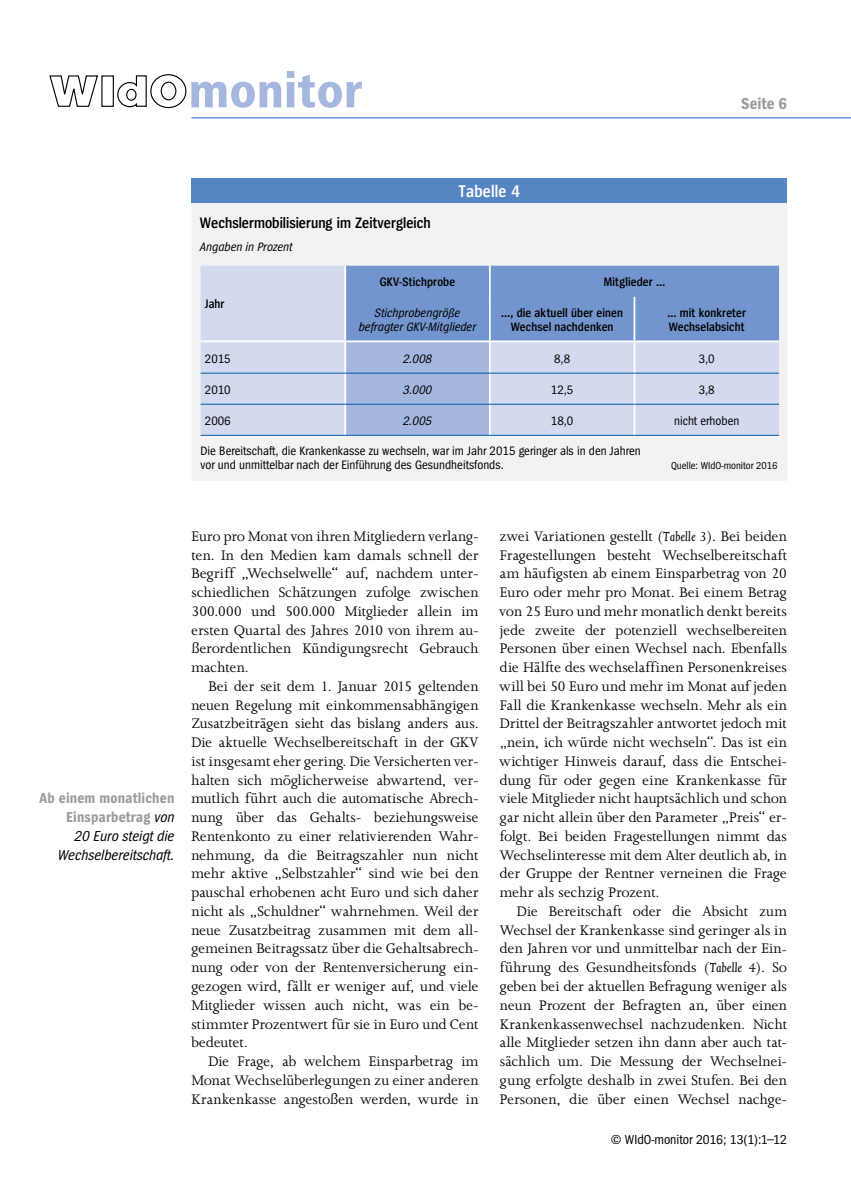
<style>
.page{position:relative;width:851px;height:1191px;background:#fff}
.page>*{position:absolute;margin:0;border:0;box-sizing:border-box;transform-origin:0 0}
.t1{font:600 17.55px "Spiegel Cd";letter-spacing:.01em;color:#fff}
.t2{font:700 16.5px "Spiegel Cd";color:#9d9d9c}
.t3{font:15.9px/18.8px "Joanna MT Pro";color:#000;text-align:justify}
.t4{font:600 15.75px "Spiegel Cd";color:#000}
.t5{font:italic 15px/18.8px "Spiegel Cd";color:#000;text-align:right}
.t6{font:13.5px "Spiegel Cd";color:#000}
.t7{font:12.75px/14.2px "Spiegel Cd";color:#000}
.t8{font:600 12.75px/13.5px "Spiegel Cd";letter-spacing:.01em;color:#000;text-align:center}
.t9{font:italic 12.75px/13.5px "Spiegel Cd";color:#000;text-align:center}
.t10{font:10.5px "Spiegel Cd";color:#000}
.s1{font-weight:700;font-style:normal;color:#9d9d9c}
.s2{font-style:italic;font-size:15px}
</style>
<div class="page">
<hr style="left:191px;top:117px;width:659px;height:2px;background:#7295cd">
<svg style="left:49px;top:74px;width:232px;height:34px"></svg>
<svg style="left:287px;top:71px;width:75px;height:37px"></svg>
<div style="left:191px;top:179px;width:596px;height:302px;background:#f2f2f2"></div>
<div style="left:191px;top:179px;width:596px;height:24px;background:#5685c4"></div>
<div style="left:200px;top:266px;width:144px;height:169px;background:#d3daf0"></div>
<svg style="left:346px;top:266px;width:433px;height:169px;background:#9eb4dc"></svg>
<hr style="left:344px;top:342px;width:2px;height:31px;background:#fff">
<hr style="left:344px;top:373px;width:2px;height:31px;background:#fff">
<hr style="left:344px;top:404px;width:2px;height:31px;background:#fff">
<hr style="left:344px;top:266px;width:2px;height:31px;background:#fff">
<hr style="left:344px;top:297px;width:2px;height:43px;background:#fff">
<hr style="left:489px;top:266px;width:1px;height:31px;background:#fff">
<hr style="left:489px;top:297px;width:1px;height:43px;background:#fff">
<hr style="left:633px;top:297px;width:2px;height:43px;background:#fff">
<hr style="left:489px;top:342px;width:1px;height:31px;background:#fff">
<hr style="left:633px;top:342px;width:2px;height:31px;background:#fff">
<hr style="left:489px;top:373px;width:1px;height:31px;background:#fff">
<hr style="left:633px;top:373px;width:2px;height:31px;background:#fff">
<hr style="left:489px;top:404px;width:1px;height:31px;background:#fff">
<hr style="left:633px;top:404px;width:2px;height:31px;background:#fff">
<hr style="left:200px;top:340px;width:145px;height:2px;background:#fff">
<hr style="left:345px;top:340px;width:145px;height:2px;background:#fff">
<hr style="left:490px;top:340px;width:144px;height:2px;background:#fff">
<hr style="left:634px;top:340px;width:145px;height:2px;background:#fff">
<hr style="left:200px;top:404px;width:145px;height:1px;background:#005da9">
<hr style="left:345px;top:404px;width:145px;height:1px;background:#005da9">
<hr style="left:490px;top:404px;width:144px;height:1px;background:#005da9">
<hr style="left:634px;top:404px;width:145px;height:1px;background:#005da9">
<hr style="left:200px;top:435px;width:145px;height:1px;background:#005da9">
<hr style="left:345px;top:435px;width:145px;height:1px;background:#005da9">
<hr style="left:490px;top:435px;width:144px;height:1px;background:#005da9">
<hr style="left:634px;top:435px;width:145px;height:1px;background:#005da9">
<hr style="left:200px;top:373px;width:145px;height:1px;background:#005da9">
<hr style="left:345px;top:373px;width:145px;height:1px;background:#005da9">
<hr style="left:490px;top:373px;width:144px;height:1px;background:#005da9">
<hr style="left:634px;top:373px;width:145px;height:1px;background:#005da9">
<p class="t2" style="left:741px;top:96px;width:47px">Seite 6</p>
<p class="t4" style="left:200px;top:215px;width:232px">Wechslermobilisierung im Zeitvergleich</p>
<p class="t9" style="left:200px;top:241px;width:94px">Angaben in Prozent</p>
<p class="t1" style="left:458px;top:183px;width:63px">Tabelle 4</p>
<p class="t8" style="left:205px;top:298px;width:21px">Jahr</p>
<p class="t8" style="left:380px;top:275px;width:77px">GKV-Stichprobe</p>
<p class="t8" style="left:603px;top:275px;width:63px">Mitglieder …</p>
<p class="t9" style="left:359px;top:307px;width:119px">Stichprobengröße befragter GKV-Mitglieder</p>
<p class="t8" style="left:501px;top:307px;width:123px">…, die aktuell über einen<br>Wechsel nachdenken</p>
<p class="t8" style="left:667px;top:307px;width:80px;text-align:left">… mit konkreter<br>Wechselabsicht</p>
<p class="t7" style="left:205px;top:351px;width:27px">2015</p>
<p class="t9" style="left:403px;top:352px;width:30px">2.008</p>
<p class="t7" style="left:554px;top:351px;width:18px">8,8</p>
<p class="t7" style="left:698px;top:351px;width:18px">3,0</p>
<p class="t7" style="left:205px;top:382px;width:27px">2010</p>
<p class="t9" style="left:403px;top:383px;width:30px">3.000</p>
<p class="t7" style="left:551px;top:382px;width:24px">12,5</p>
<p class="t7" style="left:698px;top:382px;width:18px">3,8</p>
<p class="t7" style="left:205px;top:414px;width:27px">2006</p>
<p class="t9" style="left:403px;top:414px;width:30px">2.005</p>
<p class="t7" style="left:551px;top:414px;width:24px">18,0</p>
<p class="t7" style="left:674px;top:414px;width:67px">nicht erhoben</p>
<p class="t7" style="left:200px;top:443px;width:441px">Die Bereitschaft, die Krankenkasse zu wechseln, war im Jahr 2015 geringer als in den Jahren vor und unmittelbar nach der Einführung des Gesundheitsfonds.</p>
<p class="t10" style="left:671px;top:460px;width:108px">Quelle: WIdO-monitor 2016</p>
<p class="t5" style="left:40px;top:789px;width:136px"><span class="s1">Ab einem monatlichen<br>Einsparbetrag</span> von<br>20 Euro steigt die<br>Wechselbereitschaft.</p>
<p class="t3" style="left:191px;top:526px;width:289px">Euro pro Monat von ihren Mitgliedern verlang&shy;ten. In den Medien kam damals schnell der Begriff „Wechselwelle“ auf, nachdem unter&shy;schiedlichen Schätzungen zufolge zwischen 300.000 und 500.000 Mitglieder allein im ersten Quartal des Jahres 2010 von ihrem au&shy;ßerordentlichen Kündigungsrecht Gebrauch machten.</p>
<p class="t3" style="left:191px;top:676px;width:289px;text-indent:17px">Bei der seit dem 1. Januar 2015 geltenden neuen Regelung mit einkommensabhängigen Zusatzbeiträgen sieht das bislang anders aus.<br>Die aktuelle Wechselbereitschaft in der GKV ist insgesamt eher gering. Die Versicherten ver&shy;halten sich möglicherweise abwartend, ver&shy;mutlich führt auch die automatische Abrech&shy;nung über das Gehalts- beziehungsweise Rentenkonto zu einer relativierenden Wahr&shy;nehmung, da die Beitragszahler nun nicht mehr aktive „Selbstzahler“ sind wie bei den pauschal erhobenen acht Euro und sich daher nicht als „Schuldner“ wahrnehmen. Weil der neue Zusatzbeitrag zusammen mit dem all&shy;gemeinen Beitragssatz über die Gehaltsabrech&shy;nung oder von der Rentenversicherung ein&shy;gezogen wird, fällt er weniger auf, und viele Mitglieder wissen auch nicht, was ein be&shy;stimmter Prozentwert für sie in Euro und Cent bedeutet.</p>
<p class="t3" style="left:191px;top:1051px;width:289px;text-indent:17px">Die Frage, ab welchem Einsparbetrag im Monat Wechselüberlegungen zu einer anderen Krankenkasse angestoßen werden, wurde in</p>
<p class="t3" style="left:500px;top:526px;width:289px">zwei Variationen gestellt <span class="s2">(Tabelle 3)</span>. Bei beiden Fragestellungen besteht Wechselbereitschaft am häufigsten ab einem Einsparbetrag von 20<br>Euro oder mehr pro Monat. Bei einem Betrag von 25 Euro und mehr monatlich denkt bereits jede zweite der potenziell wechselbereiten Personen über einen Wechsel nach. Ebenfalls die Hälfte des wechselaffinen Personenkreises will bei 50 Euro und mehr im Monat auf jeden Fall die Krankenkasse wechseln. Mehr als ein Drittel der Beitragszahler antwortet jedoch mit „nein, ich würde nicht wechseln“. Das ist ein wichtiger Hinweis darauf, dass die Entschei&shy;dung für oder gegen eine Krankenkasse für viele Mitglieder nicht hauptsächlich und schon gar nicht allein über den Parameter „Preis“ er&shy;folgt. Bei beiden Fragestellungen nimmt das Wechselinteresse mit dem Alter deutlich ab, in der Gruppe der Rentner verneinen die Frage mehr als sechzig Prozent.</p>
<p class="t3" style="left:500px;top:901px;width:289px;text-indent:17px">Die Bereitschaft oder die Absicht zum Wechsel der Krankenkasse sind geringer als in den Jahren vor und unmittelbar nach der Ein&shy;führung des Gesundheitsfonds <span class="s2">(Tabelle 4)</span>. So geben bei der aktuellen Befragung weniger als neun Prozent der Befragten an, über einen Krankenkassenwechsel nachzudenken. Nicht alle Mitglieder setzen ihn dann aber auch tat&shy;sächlich um. Die Messung der Wechselnei&shy;gung erfolgte deshalb in zwei Stufen. Bei den Personen, die über einen Wechsel nachge-</p>
<p class="t6" style="left:611px;top:1132px;width:178px">© WIdO-monitor 2016; 13(1):1–12</p>
</div>
